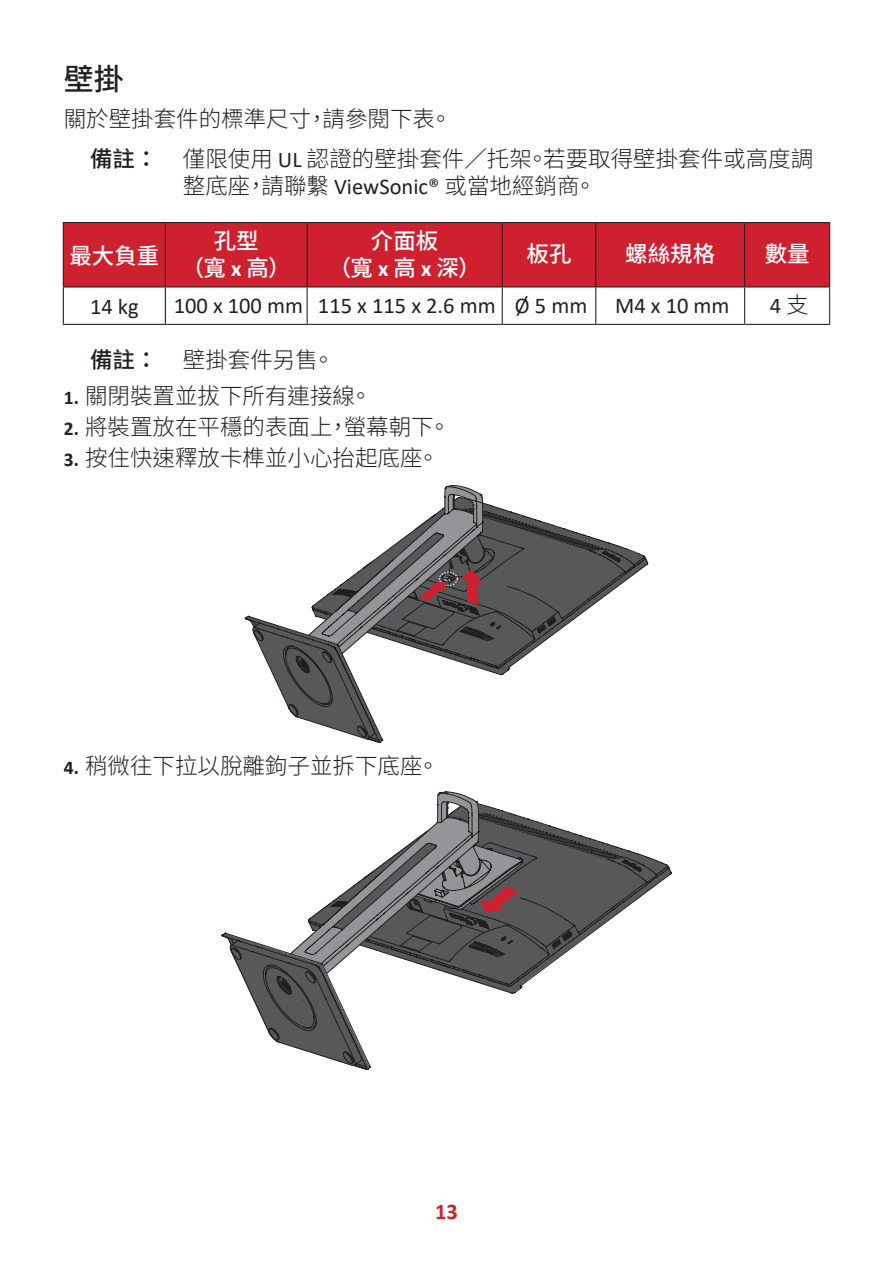
<style>
.page{position:relative;width:893px;height:1263px;background:#fff}
.page>*{position:absolute;margin:0;border:0;box-sizing:border-box;transform-origin:0 0}
.t1{font:500 30px "Noto Sans TC";color:#231f20}
.t2{font:300 22.5px/39.8px "Noto Sans TC";color:#231f20}
.t3{font:22.5px "Calibri";color:#231f20}
.t4{font:500 22.5px/27px "Noto Sans TC";color:#fff;text-align:center}
.t5{font:700 22.5px "Calibri";color:#d1232a}
.s1{font-weight:500}
.s2{font-family:"Calibri";font-weight:400}
.s3{font-family:"Calibri";font-weight:700}
.s4{font-family:"Noto Sans TC";font-weight:300}
.s5{font-family:"Calibri";font-weight:700;font-size:19.5px}
</style>
<div class="page">
<div style="left:64px;top:223px;width:765px;height:63px;background:#cf202f"></div>
<hr style="left:166px;top:222px;width:141px;height:1px;background:#231f20">
<hr style="left:307px;top:222px;width:195px;height:1px;background:#231f20">
<hr style="left:307px;top:223px;width:1px;height:63px;background:#231f20">
<hr style="left:502px;top:222px;width:94px;height:1px;background:#231f20">
<hr style="left:502px;top:223px;width:1px;height:63px;background:#231f20">
<hr style="left:596px;top:222px;width:149px;height:1px;background:#231f20">
<hr style="left:595px;top:223px;width:1px;height:63px;background:#231f20">
<hr style="left:745px;top:222px;width:85px;height:1px;background:#231f20">
<hr style="left:744px;top:223px;width:1px;height:63px;background:#231f20">
<hr style="left:829px;top:223px;width:1px;height:63px;background:#231f20">
<hr style="left:166px;top:286px;width:141px;height:1px;background:#231f20">
<hr style="left:307px;top:286px;width:195px;height:1px;background:#231f20">
<hr style="left:307px;top:287px;width:1px;height:37px;background:#231f20">
<hr style="left:502px;top:286px;width:94px;height:1px;background:#231f20">
<hr style="left:502px;top:287px;width:1px;height:37px;background:#231f20">
<hr style="left:596px;top:286px;width:149px;height:1px;background:#231f20">
<hr style="left:595px;top:287px;width:1px;height:37px;background:#231f20">
<hr style="left:745px;top:286px;width:85px;height:1px;background:#231f20">
<hr style="left:744px;top:287px;width:1px;height:37px;background:#231f20">
<hr style="left:829px;top:287px;width:1px;height:37px;background:#231f20">
<hr style="left:166px;top:324px;width:141px;height:1px;background:#231f20">
<hr style="left:307px;top:324px;width:195px;height:1px;background:#231f20">
<hr style="left:502px;top:324px;width:94px;height:1px;background:#231f20">
<hr style="left:596px;top:324px;width:149px;height:1px;background:#231f20">
<hr style="left:745px;top:324px;width:85px;height:1px;background:#231f20">
<hr style="left:63px;top:222px;width:103px;height:1px;background:#231f20">
<hr style="left:63px;top:223px;width:1px;height:63px;background:#231f20">
<hr style="left:165px;top:223px;width:1px;height:63px;background:#231f20">
<hr style="left:63px;top:286px;width:103px;height:2px;background:#231f20">
<hr style="left:63px;top:288px;width:1px;height:36px;background:#231f20">
<hr style="left:165px;top:288px;width:1px;height:36px;background:#231f20">
<hr style="left:63px;top:324px;width:103px;height:1px;background:#231f20">
<svg style="left:245px;top:485px;width:401px;height:258px"></svg>
<svg style="left:221px;top:791px;width:448px;height:279px"></svg>
<h1 class="t1" style="left:64px;top:62px;width:61px">壁掛</h1>
<p class="t2" style="left:90px;top:100px;width:725px;text-indent:-26px">關於壁掛套件的標準尺寸，請參閱下表。<br><span class="s1">備註：</span> 僅限使用 <span class="s2">UL</span> 認證的壁掛套件／托架。若要取得壁掛套件或高度調</p>
<p class="t2" style="left:183px;top:167px;width:415px">整底座，請聯繫 <span class="s2">ViewSonic®</span> 或當地經銷商。</p>
<p class="t4" style="left:69px;top:242px;width:91px">最大負重</p>
<p class="t4" style="left:182px;top:227px;width:110px">孔型<br>（寬 <span class="s3">x</span> 高）</p>
<p class="t4" style="left:329px;top:227px;width:153px">介面板<br>（寬 <span class="s3">x</span> 高 <span class="s3">x</span> 深）</p>
<p class="t4" style="left:527px;top:241px;width:46px">板孔</p>
<p class="t4" style="left:625px;top:241px;width:91px">螺絲規格</p>
<p class="t4" style="left:765px;top:241px;width:46px">數量</p>
<p class="t3" style="left:90px;top:291px;width:50px">14 kg</p>
<p class="t3" style="left:174px;top:290px;width:557px">100 x 100 mm 115 x 115 x 2.6 mm Ø 5 mm M4 x 10 mm</p>
<p class="t3" style="left:770px;top:290px;width:40px">4 <span class="s4">支</span></p>
<p class="t2" style="left:90px;top:341px;width:246px"><span class="s1">備註：</span> 壁掛套件另售。</p>
<p class="t2" style="left:64px;top:376px;width:310px"><span class="s5">1.</span> 關閉裝置並拔下所有連接線。</p>
<p class="t2" style="left:64px;top:407px;width:388px"><span class="s5">2.</span> 將裝置放在平穩的表面上，螢幕朝下。</p>
<p class="t2" style="left:64px;top:439px;width:377px"><span class="s5">3.</span> 按住快速釋放卡榫並小心抬起底座。</p>
<p class="t2" style="left:64px;top:747px;width:377px"><span class="s5">4.</span> 稍微往下拉以脫離鉤子並拆下底座。</p>
<p class="t5" style="left:435px;top:1196px;width:24px">13</p>
</div>
